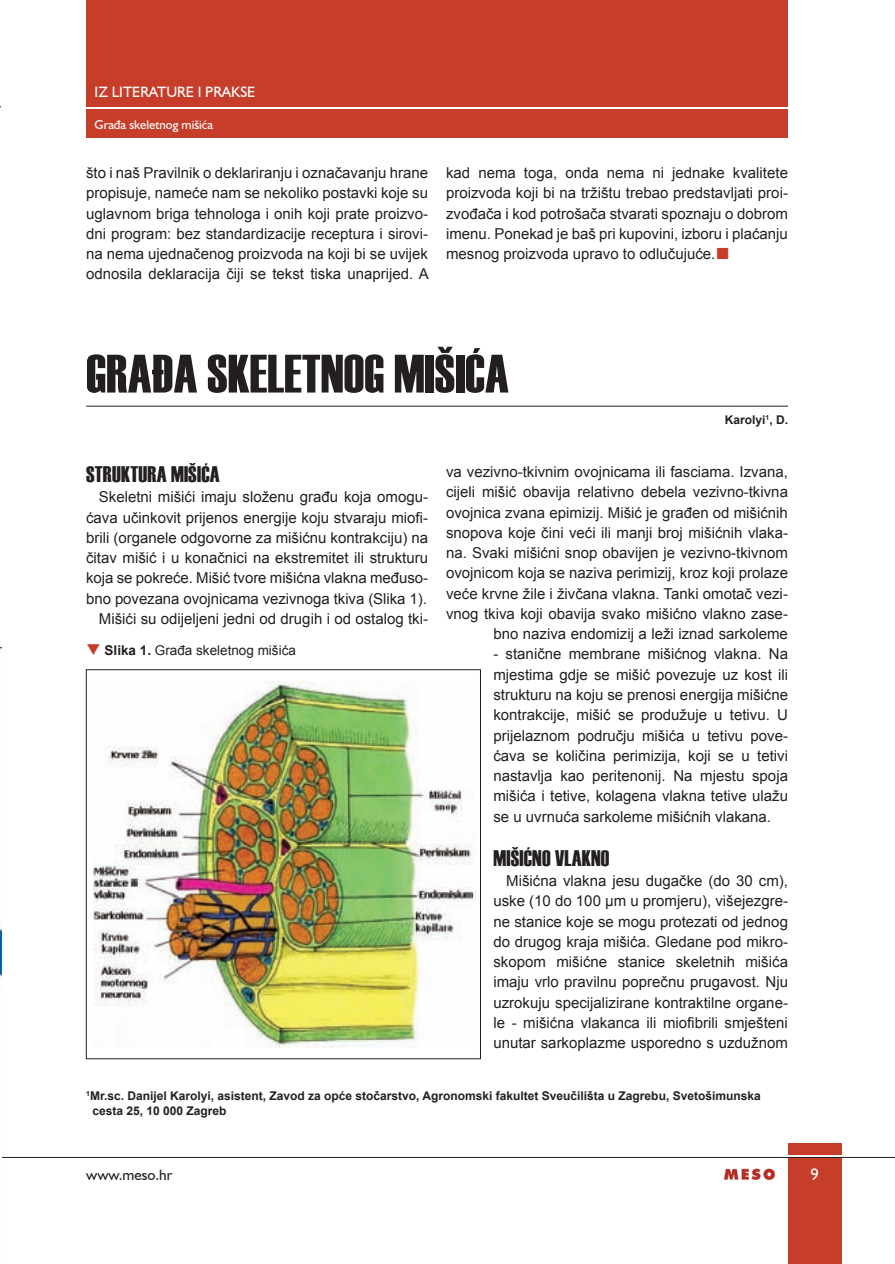
<style>
.page{position:relative;width:895px;height:1264px;background:#fff}
.page>*{position:absolute;margin:0;border:0;box-sizing:border-box;transform-origin:0 0}
.t1{font:54px "Haettenschweiler";color:#231f20}
.t2{font:22.5px "Haettenschweiler";letter-spacing:.01em;color:#231f20}
.t3{font:16.5px "Humanist 521 BT";color:#fff}
.t4{font:15px/20.2px "Arial";color:#231f20;text-align:justify}
.t5{font:15px "Humanist 521 BT";color:#fff}
.t6{font:15px "Humanist 521 BT";color:#231f20}
.t7{font:13.5px "Arial";color:#231f20}
.t8{font:12.75px "Humanist 521 BT";color:#fff}
.t9{font:700 12px/14.4px "Arial";color:#231f20}
.s1{font-size:24px;color:#c63e2a}
.s2{color:#c63e2a}
.s3{font-weight:700}
</style>
<div class="page">
<svg style="left:724px;top:1168px;width:51px;height:12px"></svg>
<div style="left:86px;top:0;width:702px;height:107px;background:#c63e2a"></div>
<div style="left:788px;top:1157px;width:53px;height:107px;background:#c63e2a"></div>
<hr style="left:1px;top:1157px;width:894px;height:1px;background:#231f20">
<div style="left:788px;top:1143px;width:53px;height:11px;background:#c63e2a"></div>
<hr style="left:86px;top:406px;width:702px;height:1px;background:#231f20">
<div style="left:86px;top:110px;width:702px;height:28px;background:#c63e2a"></div>
<img style="left:93px;top:681px;width:381px;height:366px">
<div style="left:86px;top:669px;width:394px;height:390px;border:1px solid #231f20"></div>
<img style="left:0;top:648px;width:1px;height:330px">
<p class="t5" style="left:95px;top:83px;width:162px">IZ LITERATURE I PRAKSE</p>
<p class="t8" style="left:95px;top:117px;width:120px">Građa skeletnog mišića</p>
<p class="t4" style="left:86px;top:163px;width:344px">što i naš Pravilnik o deklariranju i označavanju hrane propisuje, nameće nam se nekoliko postavki koje su uglavnom briga tehnologa i onih koji prate proizvo&shy;dni program: bez standardizacije receptura i sirovi&shy;na nema ujednačenog proizvoda na koji bi se uvijek odnosila deklaracija čiji se tekst tiska unaprijed. A</p>
<p class="t4" style="left:446px;top:163px;width:343px">kad nema toga, onda nema ni jednake kvalitete proizvoda koji bi na tržištu trebao predstavljati proi&shy;zvođača i kod potrošača stvarati spoznaju o dobrom imenu. Ponekad je baš pri kupovini, izboru i plaćanju mesnog proizvoda upravo to odlučujuće.<span class="s1">■</span></p>
<h1 class="t1" style="left:86px;top:337px;width:424px">GRAĐA SKELETNOG MIŠIĆA</h1>
<p class="t9" style="left:724px;top:413px;width:65px">Karolyi<sup>1</sup>, D.</p>
<h2 class="t2" style="left:86px;top:459px;width:135px">STRUKTURA MIŠIĆA</h2>
<p class="t4" style="left:86px;top:487px;width:343px;text-align:right">Skeletni mišići imaju složenu građu koja omogu&shy;ćava učinkovit prijenos energije koju stvaraju miofi&shy;brili (organele odgovorne za mišićnu kontrakciju) na čitav mišić i u konačnici na ekstremitet ili strukturu koja se pokreće. Mišić tvore mišićna vlakna međuso&shy;bno povezana ovojnicama vezivnoga tkiva (Slika 1).<br>Mišići su odijeljeni jedni od drugih i od ostalog tki-</p>
<p class="t7" style="left:86px;top:642px;width:211px"><span class="s2">❑</span> <span class="s3">Slika 1.</span> Građa skeletnog mišića</p>
<p class="t4" style="left:446px;top:462px;width:343px;text-align:right">va vezivno-tkivnim ovojnicama ili fasciama. Izvana, cijeli mišić obavija relativno debela vezivno-tkivna ovojnica zvana epimizij. Mišić je građen od mišićnih snopova koje čini veći ili manji broj mišićnih vlaka&shy;na. Svaki mišićni snop obavijen je vezivno-tkivnom ovojnicom koja se naziva perimizij, kroz koji prolaze veće krvne žile i živčana vlakna. Tanki omotač vezi&shy;vnog tkiva koji obavija svako mišićno vlakno zase&shy;bno naziva endomizij a leži iznad sarkoleme</p>
<p class="t4" style="left:493px;top:644px;width:296px">- stanične membrane mišićnog vlakna. Na mjestima gdje se mišić povezuje uz kost ili strukturu na koju se prenosi energija mišićne kontrakcije, mišić se produžuje u tetivu. U prijelaznom području mišića u tetivu pove&shy;ćava se količina perimizija, koji se u tetivi nastavlja kao peritenonij. Na mjestu spoja mišića i tetive, kolagena vlakna tetive ulažu se u uvrnuća sarkoleme mišićnih vlakana.</p>
<h2 class="t2" style="left:493px;top:842px;width:118px">MIŠIĆNO VLAKNO</h2>
<p class="t4" style="left:493px;top:871px;width:296px;text-indent:13px">Mišićna vlakna jesu dugačke (do 30 cm), uske (10 do 100 μm u promjeru), višejezgre&shy;ne stanice koje se mogu protezati od jednog do drugog kraja mišića. Gledane pod mikro&shy;skopom mišićne stanice skeletnih mišića imaju vrlo pravilnu poprečnu prugavost. Nju uzrokuju specijalizirane kontraktilne organe&shy;le - mišićna vlakanca ili miofibrili smješteni unutar sarkoplazme usporedno s uzdužnom</p>
<p class="t9" style="left:92px;top:1089px;width:669px;text-indent:-6px"><sup>1</sup>Mr.sc. Danijel Karolyi, asistent, Zavod za opće stočarstvo, Agronomski fakultet Sveučilišta u Zagrebu, Svetošimunska cesta 25, 10 000 Zagreb</p>
<p class="t6" style="left:86px;top:1165px;width:88px">www.meso.hr</p>
<p class="t3" style="left:810px;top:1164px;width:10px">9</p>
</div>
